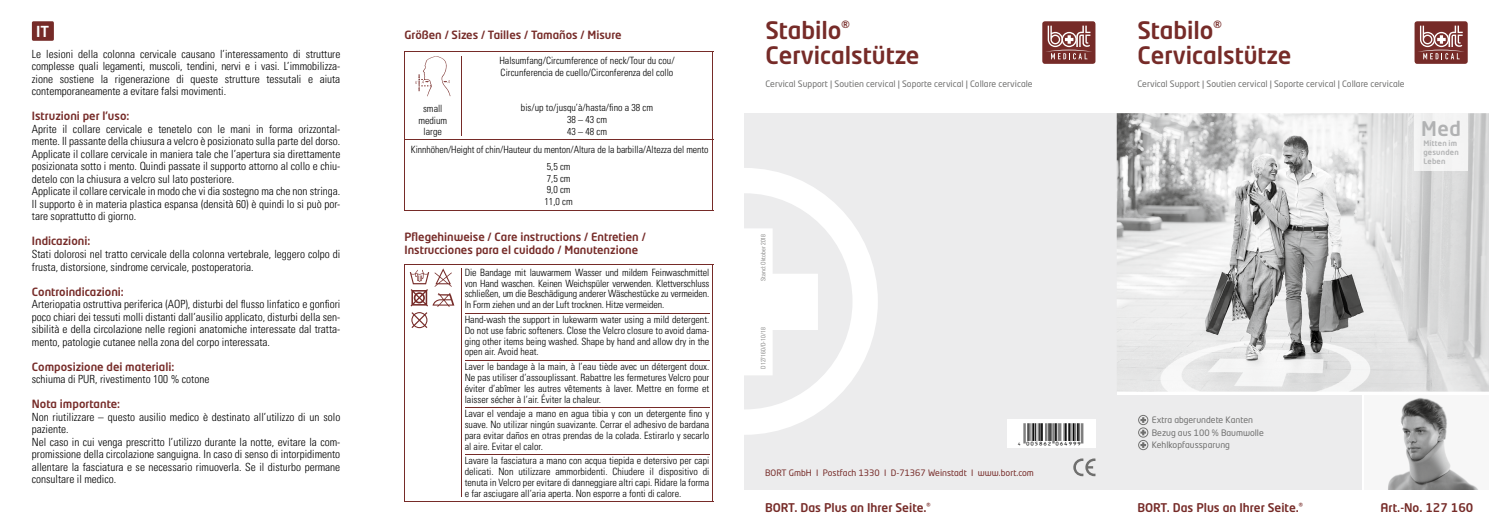
<style>
.page{position:relative;width:1489px;height:525px;background:#fff}
.page>*{position:absolute;margin:0;border:0;box-sizing:border-box;transform-origin:0 0}
.t1{font:500 23.75px/25px "Neo Tech Pro";color:#762b28}
.t2{font:500 20px "Neo Tech Pro";color:#b1b2b3}
.t3{font:500 15px "Neo Tech Pro";color:#fff}
.t4{font:500 11.88px "Neo Tech Pro";color:#762b28}
.t5{font:300 condensed 11.25px/12.5px "Univers LT Pro";color:#000}
.t6{font:500 11.25px/12.5px "Neo Tech Pro";color:#762b28}
.t7{font:300 condensed 10px/10.9px "Univers LT Pro";color:#000;text-align:justify}
.t8{font:10px "ID Automation UPCEANXS";letter-spacing:.02em;color:#000}
.t9{font:8.75px/12.5px "Neo Tech Std";color:#6f6f6e}
.t10{font:8.75px "Neo Tech Std";color:#762b28}
.t11{font:500 7.5px/8.8px "Neo Tech Pro";letter-spacing:.025em;color:#b1b2b3}
.t12{font:300 condensed 6.25px "Univers LT Pro";letter-spacing:.005em;color:#6f6f6e}
</style>
<div class="page">
<div style="left:744px;top:113px;width:372px;height:376px;background:#ececed"></div>
<svg style="left:744px;top:168px;width:133px;height:266px"></svg>
<div style="left:1414px;top:21px;width:53px;height:43px;background:#762b28;border-radius:3px"></div>
<svg style="left:1418px;top:26px;width:46px;height:33px"></svg>
<div style="left:1042px;top:21px;width:53px;height:43px;background:#762b28;border-radius:3px"></div>
<svg style="left:1046px;top:26px;width:46px;height:33px"></svg>
<div style="left:1006px;top:419px;width:89px;height:28px;background:#fff"></div>
<svg style="left:1073px;top:458px;width:22px;height:18px"></svg>
<img style="left:1387px;top:397px;width:91px;height:92px">
<img style="left:1116px;top:113px;width:372px;height:278px">
<hr style="left:404px;top:139px;width:57px;height:1px;background:#762b28">
<hr style="left:404px;top:140px;width:1px;height:70px;background:#762b28">
<hr style="left:461px;top:139px;width:252px;height:1px;background:#762b28">
<hr style="left:712px;top:140px;width:1px;height:70px;background:#762b28">
<hr style="left:404px;top:210px;width:57px;height:1px;background:#762b28">
<hr style="left:461px;top:210px;width:252px;height:1px;background:#762b28">
<svg style="left:404px;top:52px;width:309px;height:87px"></svg>
<svg style="left:418px;top:264px;width:294px;height:191px"></svg>
<hr style="left:404px;top:263px;width:57px;height:1px;background:#762b28">
<hr style="left:461px;top:263px;width:252px;height:1px;background:#762b28">
<hr style="left:404px;top:268px;width:1px;height:228px;background:#762b28">
<hr style="left:461px;top:268px;width:1px;height:228px;background:#762b28">
<hr style="left:712px;top:268px;width:1px;height:228px;background:#762b28">
<hr style="left:404px;top:500px;width:57px;height:1px;background:#762b28">
<hr style="left:461px;top:500px;width:252px;height:1px;background:#762b28">
<svg style="left:404px;top:264px;width:50px;height:64px"></svg>
<hr style="left:464px;top:312px;width:245px;height:1px;background:#762b28">
<hr style="left:464px;top:359px;width:245px;height:1px;background:#762b28">
<hr style="left:464px;top:407px;width:245px;height:1px;background:#762b28">
<hr style="left:464px;top:454px;width:245px;height:1px;background:#762b28">
<div style="left:1116px;top:395px;width:245px;height:94px;background:#ececed"></div>
<svg style="left:1138px;top:415px;width:10px;height:35px"></svg>
<div style="left:32px;top:21px;width:22px;height:20px;background:#762b28;border-radius:2px"></div>
<div style="left:1414px;top:113px;width:53px;height:58px;background:#f3f3f3"></div>
<h3 class="t3" style="left:36px;top:22px;width:15px">IT</h3>
<p class="t5" style="left:32px;top:47px;width:310px;text-align:justify">Le lesioni della colonna cervicale causano l’interessamento di strutture complesse quali legamenti, muscoli, tendini, nervi e i vasi. L’immobilizza&shy;zione sostiene la rigenerazione di queste strutture tessutali e aiuta contemporaneamente a evitare falsi movimenti.</p>
<p class="t6" style="left:32px;top:110px;width:99px">Istruzioni per l’uso:</p>
<p class="t5" style="left:32px;top:122px;width:310px">Aprite il collare cervicale e tenetelo con le mani in forma orizzontal&shy;mente. Il passante della chiusura a velcro è posizionato sulla parte del dorso.<br>Applicate il collare cervicale in maniera tale che l’apertura sia direttamente posizionata sotto i mento. Quindi passate il supporto attorno al collo e chiu&shy;detelo con la chiusura a velcro sul lato posteriore.<br>Applicate il collare cervicale in modo che vi dia sostegno ma che non stringa.<br>Il supporto è in materia plastica espansa (densità 60) è quindi lo si può por&shy;tare soprattutto di giorno.</p>
<p class="t6" style="left:32px;top:235px;width:60px">Indicazioni:</p>
<p class="t5" style="left:32px;top:247px;width:310px">Stati dolorosi nel tratto cervicale della colonna vertebrale, leggero colpo di frusta, distorsione, sindrome cervicale, postoperatoria.</p>
<p class="t6" style="left:32px;top:285px;width:93px">Controindicazioni:</p>
<p class="t5" style="left:32px;top:297px;width:310px;text-align:justify">Arteriopatia ostruttiva periferica (AOP), disturbi del flusso linfatico e gonfiori poco chiari dei tessuti molli distanti dall’ausilio applicato, disturbi della sen&shy;sibilità e della circolazione nelle regioni anatomiche interessate dal tratta&shy;mento, patologie cutanee nella zona del corpo interessata.</p>
<p class="t6" style="left:32px;top:360px;width:144px">Composizione dei materiali:</p>
<p class="t5" style="left:32px;top:372px;width:179px">schiuma di PUR, rivestimento 100 % cotone</p>
<p class="t6" style="left:32px;top:397px;width:90px">Nota importante:</p>
<p class="t5" style="left:32px;top:409px;width:310px">Non riutilizzare – questo ausilio medico è destinato all’utilizzo di un solo paziente.<br>Nel caso in cui venga prescritto l’utilizzo durante la notte, evitare la com&shy;promissione della circolazione sanguigna. In caso di senso di intorpidimento allentare la fasciatura e se necessario rimuoverla. Se il disturbo permane consultare il medico.</p>
<p class="t6" style="left:404px;top:29px;width:219px">Größen / Sizes / Tailles / Tamaños / Misure</p>
<p class="t7" style="left:499px;top:54px;width:177px;line-height:11.9px">Halsumfang/Circumference of neck/Tour du cou/<br>Circunferencia de cuello/Circonferenza del collo</p>
<p class="t7" style="left:521px;top:101px;width:134px;line-height:11.9px;text-align:center">bis/up to/jusqu’à/hasta/fino a 38 cm<br>38 – 43 cm<br>43 – 48 cm</p>
<p class="t7" style="left:411px;top:140px;width:299px;line-height:16.9px;text-align:center">Kinnhöhen/Height of chin/Hauteur du menton/Altura de la barbilla/Altezza del mento<br>5,5 cm</p>
<p class="t7" style="left:544px;top:171px;width:30px;line-height:11.9px;text-align:left">7,5 cm<br>9,0 cm<br>11,0 cm</p>
<p class="t7" style="left:418px;top:102px;width:30px;line-height:11.9px;text-align:center">small medium large</p>
<p class="t6" style="left:404px;top:230px;width:243px">Pflegehinweise / Care instructions / Entretien /<br>Instrucciones para el cuidado / Manutenzione</p>
<p class="t7" style="left:464px;top:266px;width:246px">Die Bandage mit lauwarmem Wasser und mildem Feinwaschmittel von Hand waschen. Keinen Weichspüler verwenden. Klettverschluss schließen, um die Beschädigung anderer Wäschestücke zu vermeiden.<br>In Form ziehen und an der Luft trocknen. Hitze vermeiden.</p>
<p class="t7" style="left:464px;top:313px;width:246px">Hand-wash the support in lukewarm water using a mild detergent.<br>Do not use fabric softeners. Close the Velcro closure to avoid dama&shy;ging other items being washed. Shape by hand and allow dry in the open air. Avoid heat.</p>
<p class="t7" style="left:464px;top:360px;width:246px">Laver le bandage à la main, à l’eau tiède avec un détergent doux.<br>Ne pas utiliser d’assouplissant. Rabattre les fermetures Velcro pour éviter d’abîmer les autres vêtements à laver. Mettre en forme et laisser sécher à l’air. Éviter la chaleur.</p>
<p class="t7" style="left:464px;top:407px;width:246px">Lavar el vendaje a mano en agua tibia y con un detergente fino y suave. No utilizar ningún suavizante. Cerrar el adhesivo de bardana para evitar daños en otras prendas de la colada. Estirarlo y secarlo al aire. Evitar el calor.</p>
<p class="t7" style="left:464px;top:454px;width:246px">Lavare la fasciatura a mano con acqua tiepida e detersivo per capi delicati. Non utilizzare ammorbidenti. Chiudere il dispositivo di tenuta in Velcro per evitare di danneggiare altri capi. Ridare la forma e far asciugare all’aria aperta. Non esporre a fonti di calore.</p>
<h1 class="t1" style="left:765px;top:17px;width:155px">Stabilo<sup>®<br></sup>Cervicalstütze</h1>
<h1 class="t1" style="left:1137px;top:17px;width:155px">Stabilo<sup>®<br></sup>Cervicalstütze</h1>
<p class="t9" style="left:765px;top:77px;width:269px">Cervical Support | Soutien cervical | Soporte cervical | Collare cervicale</p>
<p class="t9" style="left:1137px;top:77px;width:269px">Cervical Support | Soutien cervical | Soporte cervical | Collare cervicale</p>
<h2 class="t2" style="left:1421px;top:115px;width:41px">Med</h2>
<p class="t11" style="left:1423px;top:139px;width:37px">Mitten im gesunden<br>Leben</p>
<p class="t12" style="left:759px;top:280px;width:48px;rotate:-90deg">Stand: Oktober 2018</p>
<p class="t12" style="left:759px;top:368px;width:43px;rotate:-90deg">D127160/D-10/18</p>
<p class="t8" style="left:1015px;top:431px;width:70px">Y(0A58GC*KQOTTT(</p>
<p class="t10" style="left:765px;top:467px;width:270px">BORT GmbH I Postfach 1330 I D-71367 Weinstadt I www.bort.com</p>
<p class="t9" style="left:1151px;top:413px;width:113px">Extra abgerundete Kanten<br>Bezug aus 100 % Baumwolle<br>Kehlkopfaussparung</p>
<p class="t4" style="left:765px;top:499px;width:167px">BORT. Das Plus an Ihrer Seite.<sup>®</sup></p>
<p class="t4" style="left:1137px;top:499px;width:167px">BORT. Das Plus an Ihrer Seite.<sup>®</sup></p>
<p class="t4" style="left:1380px;top:499px;width:94px">Art.-No. 127 160</p>
</div>
